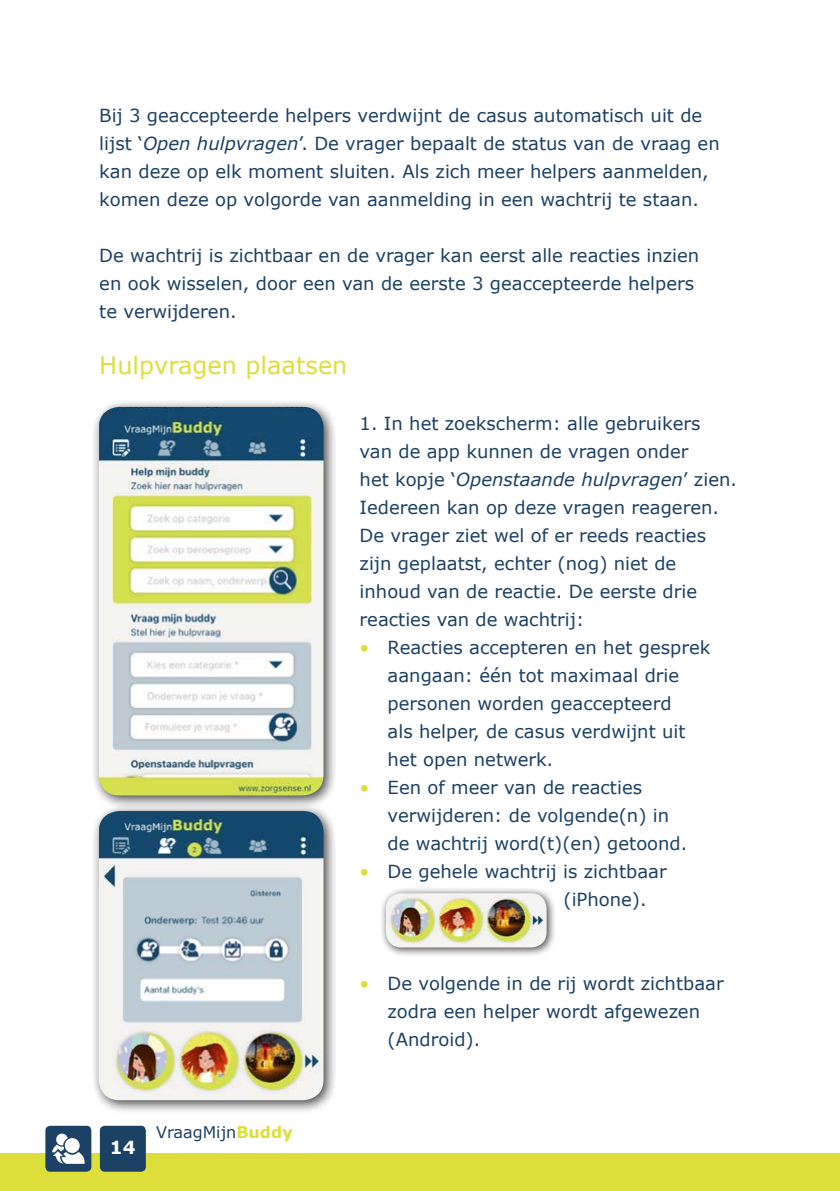
<style>
.page{position:relative;width:840px;height:1191px;background:#fff}
.page>*{position:absolute;margin:0;border:0;box-sizing:border-box;transform-origin:0 0}
.t1{font:24px "Verdana";color:#ddde3a}
.t2{font:18px/28px "Verdana";color:#1b4165}
.t3{font:700 18px "Verdana";color:#fff}
.t4{font:16px "Verdana";color:#1b4165}
.s1{font-style:italic}
.s2{color:#ddde3a}
.s3{font-weight:700;color:#ddde3a}
</style>
<div class="page">
<div style="left:0;top:1153px;width:839px;height:38px;background:#ddde3a"></div>
<div style="left:45px;top:1125px;width:46px;height:46px;background:#1b4165;border-radius:5px"></div>
<svg style="left:52px;top:1133px;width:33px;height:30px"></svg>
<div style="left:65px;top:1138px;width:15px;height:15px;background:#fff;border-radius:50%"></div>
<div style="left:100px;top:1125px;width:46px;height:46px;background:#1b4165;border-radius:5px"></div>
<div style="left:90px;top:398px;width:247px;height:411px;background:#000;opacity:.75"></div>
<img style="left:99px;top:407px;width:224px;height:388px">
<div style="left:90px;top:802px;width:247px;height:312px;background:#000;opacity:.75"></div>
<img style="left:99px;top:811px;width:224px;height:289px">
<div style="left:379px;top:887px;width:177px;height:71px;background:#000;opacity:.75"></div>
<img style="left:386px;top:893px;width:160px;height:54px">
<p class="t2" style="left:99px;top:101px;width:621px">Bij 3 geaccepteerde helpers verdwijnt de casus automatisch uit de lijst ‘<span class="s1">Open hulpvragen</span>’. De vrager bepaalt de status van de vraag en kan deze op elk moment sluiten. Als zich meer helpers aanmelden, komen deze op volgorde van aanmelding in een wachtrij te staan.</p>
<p class="t2" style="left:99px;top:241px;width:601px">De wachtrij is zichtbaar en de vrager kan eerst alle reacties inzien en ook wisselen, door een van de eerste 3 geaccepteerde helpers te verwijderen.</p>
<h1 class="t1" style="left:99px;top:348px;width:249px">Hulpvragen plaatsen</h1>
<p class="t2" style="left:359px;top:409px;width:379px">1. In het zoekscherm: alle gebruikers van de app kunnen de vragen onder<br>het kopje ‘<span class="s1">Openstaande hulpvragen</span>’ zien.<br>Iedereen kan op deze vragen reageren.<br>De vrager ziet wel of er reeds reacties zijn geplaatst, echter (nog) niet de inhoud van de reactie. De eerste drie reacties van de wachtrij:</p>
<p class="t2" style="left:387px;top:633px;width:324px;text-indent:-28px"><span class="s2">•</span> Reacties accepteren en het gesprek aangaan: één tot maximaal drie personen worden geaccepteerd<br>als helper, de casus verdwijnt uit het open netwerk.</p>
<p class="t2" style="left:387px;top:773px;width:301px;text-indent:-28px"><span class="s2">•</span> Een of meer van de reacties verwijderen: de volgende(n) in de wachtrij word(t)(en) getoond.</p>
<p class="t2" style="left:563px;top:857px;width:105px;text-indent:-204px"><span class="s2">•</span> De gehele wachtrij is zichtbaar (iPhone).</p>
<p class="t3" style="left:110px;top:1134px;width:27px">14</p>
<p class="t4" style="left:156px;top:1121px;width:138px">VraagMijn<span class="s3">Buddy</span></p>
<p class="t2" style="left:387px;top:969px;width:337px;text-indent:-28px"><span class="s2">•</span> De volgende in de rij wordt zichtbaar zodra een helper wordt afgewezen (Android).</p>
</div>
